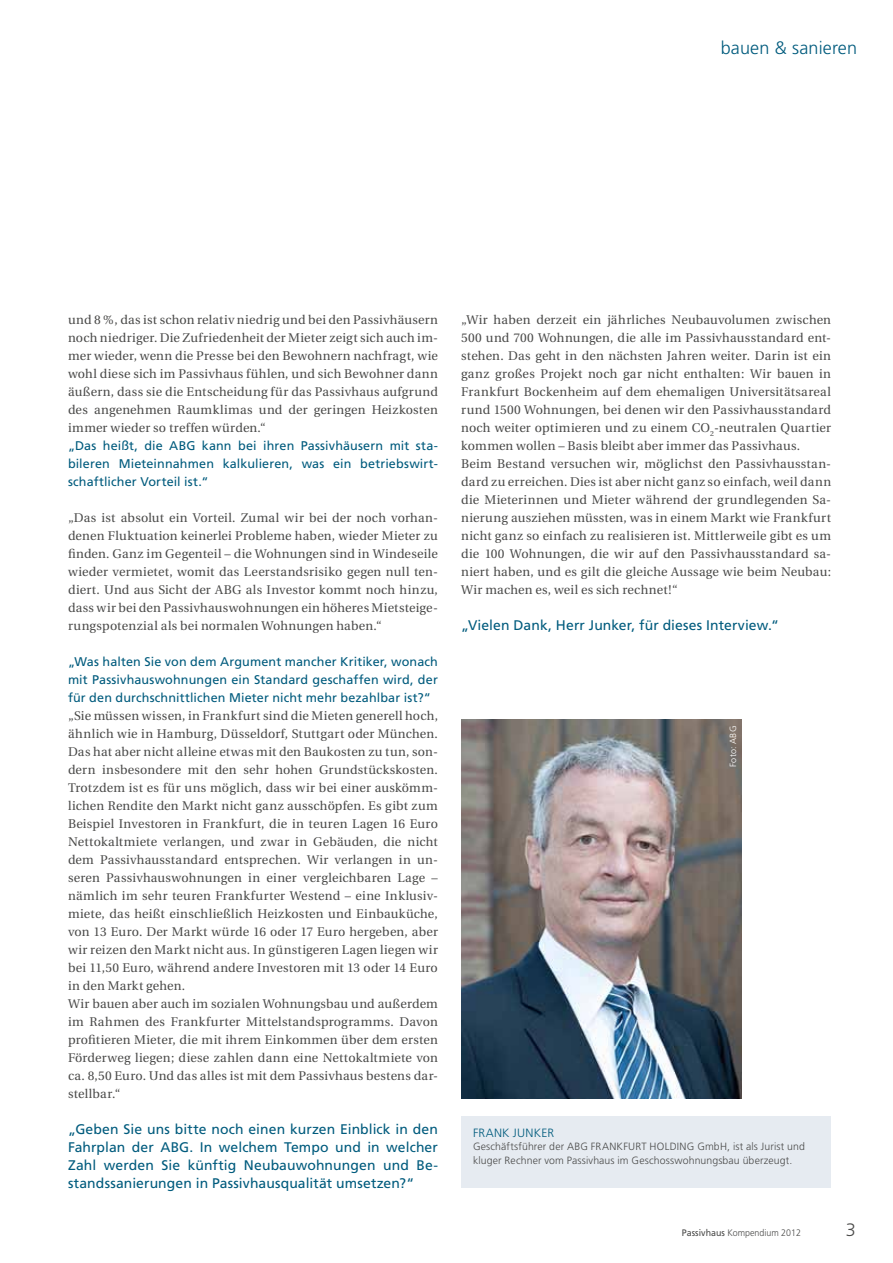
<style>
.page{position:relative;width:893px;height:1263px;background:#fff}
.page>*{position:absolute;margin:0;border:0;box-sizing:border-box;transform-origin:0 0}
.t1{font:300 18px "Frutiger";letter-spacing:.01em;color:#005b7d}
.t2{font:300 18px "Frutiger";color:#4a4a49}
.t3{font:13.95px/18px "Frutiger";letter-spacing:.005em;color:#005b7d;text-align:justify}
.t4{font:12.6px/18px "Utopia";letter-spacing:.015em;color:#4a4a49;text-align:justify}
.t5{font:12.6px/18px "Frutiger";letter-spacing:.01em;color:#005b7d;text-align:justify}
.t6{font:300 12px "Frutiger";letter-spacing:.02em;color:#005b7d}
.t7{font:300 10.5px/13.5px "Frutiger";letter-spacing:.015em;color:#4a4a49}
.t8{font:300 9.45px "Frutiger";color:#4a4a49;scale:.94 1}
.t9{font:300 9px "Frutiger";letter-spacing:.02em;color:#fff}
.s1{font-weight:400}
</style>
<div class="page">
<div style="left:461px;top:1116px;width:370px;height:72px;background:#e6ebf1"></div>
<img style="left:461px;top:719px;width:281px;height:379px">
<h1 class="t1" style="left:721px;top:38px;width:138px">bauen &amp; sanieren</h1>
<p class="t4" style="left:68px;top:311px;width:371px">und 8 %, das ist schon relativ niedrig und bei den Passivhäusern noch niedriger. Die Zufriedenheit der Mieter zeigt sich auch im&shy;mer wieder, wenn die Presse bei den Bewohnern nachfragt, wie wohl diese sich im Passivhaus fühlen, und sich Bewohner dann äußern, dass sie die Entscheidung für das Passivhaus aufgrund des angenehmen Raumklimas und der geringen Heizkosten immer wieder so treffen würden.“</p>
<p class="t5" style="left:68px;top:437px;width:371px">„Das heißt, die ABG kann bei ihren Passivhäusern mit sta&shy;bileren Mieteinnahmen kalkulieren, was ein betriebswirt&shy;schaftlicher Vorteil ist.“</p>
<p class="t4" style="left:68px;top:509px;width:371px">„Das ist absolut ein Vorteil. Zumal wir bei der noch vorhan&shy;denen Fluktuation keinerlei Probleme haben, wieder Mieter zu finden. Ganz im Gegenteil – die Wohnungen sind in Windeseile wieder vermietet, womit das Leerstandsrisiko gegen null ten&shy;diert. Und aus Sicht der ABG als Investor kommt noch hinzu, dass wir bei den Passivhauswohnungen ein höheres Mietsteige&shy;rungspotenzial als bei normalen Wohnungen haben.“</p>
<p class="t5" style="left:68px;top:653px;width:371px">„Was halten Sie von dem Argument mancher Kritiker, wonach mit Passivhauswohnungen ein Standard geschaffen wird, der für den durchschnittlichen Mieter nicht mehr bezahlbar ist?“</p>
<p class="t4" style="left:68px;top:707px;width:371px;text-align:left">„Sie müssen wissen, in Frankfurt sind die Mieten generell hoch, ähnlich wie in Hamburg, Düsseldorf, Stuttgart oder München.<br>Das hat aber nicht alleine etwas mit den Baukosten zu tun, son&shy;dern insbesondere mit den sehr hohen Grundstückskosten.<br>Trotzdem ist es für uns möglich, dass wir bei einer auskömm&shy;lichen Rendite den Markt nicht ganz ausschöpfen. Es gibt zum Beispiel Investoren in Frankfurt, die in teuren Lagen 16 Euro Nettokaltmiete verlangen, und zwar in Gebäuden, die nicht dem Passivhausstandard entsprechen. Wir verlangen in un&shy;seren Passivhauswohnungen in einer vergleichbaren Lage – nämlich im sehr teuren Frankfurter Westend – eine Inklusiv&shy;miete, das heißt einschließlich Heizkosten und Einbauküche, von 13 Euro. Der Markt würde 16 oder 17 Euro hergeben, aber wir reizen den Markt nicht aus. In günstigeren Lagen liegen wir bei 11,50 Euro, während andere Investoren mit 13 oder 14 Euro in den Markt gehen.<br>Wir bauen aber auch im sozialen Wohnungsbau und außerdem im Rahmen des Frankfurter Mittelstandsprogramms. Davon profitieren Mieter, die mit ihrem Einkommen über dem ersten Förderweg liegen; diese zahlen dann eine Nettokaltmiete von ca. 8,50 Euro. Und das alles ist mit dem Passivhaus bestens dar&shy;stellbar.“</p>
<p class="t3" style="left:68px;top:1120px;width:371px">„Geben Sie uns bitte noch einen kurzen Einblick in den Fahrplan der ABG. In welchem Tempo und in welcher Zahl werden Sie künftig Neubauwohnungen und Be&shy;standssanierungen in Passivhausqualität umsetzen?“</p>
<p class="t4" style="left:461px;top:311px;width:371px;text-align:left">„Wir haben derzeit ein jährliches Neubauvolumen zwischen 500 und 700 Wohnungen, die alle im Passivhausstandard ent&shy;stehen. Das geht in den nächsten Jahren weiter. Darin ist ein ganz großes Projekt noch gar nicht enthalten: Wir bauen in Frankfurt Bockenheim auf dem ehemaligen Universitätsareal rund 1500 Wohnungen, bei denen wir den Passivhausstandard noch weiter optimieren und zu einem CO<sub>2</sub>-neutralen Quartier kommen wollen – Basis bleibt aber immer das Passivhaus.<br>Beim Bestand versuchen wir, möglichst den Passivhausstan&shy;dard zu erreichen. Dies ist aber nicht ganz so einfach, weil dann die Mieterinnen und Mieter während der grundlegenden Sa&shy;nierung ausziehen müssten, was in einem Markt wie Frankfurt nicht ganz so einfach zu realisieren ist. Mittlerweile gibt es um die 100 Wohnungen, die wir auf den Passivhausstandard sa&shy;niert haben, und es gilt die gleiche Aussage wie beim Neubau:<br>Wir machen es, weil es sich rechnet!“</p>
<p class="t3" style="left:461px;top:616px;width:319px">„Vielen Dank, Herr Junker, für dieses Interview.“</p>
<p class="t9" style="left:728px;top:767px;width:42px;rotate:-90deg">Foto: ABG</p>
<p class="t6" style="left:473px;top:1126px;width:82px">Frank Junker</p>
<p class="t7" style="left:473px;top:1140px;width:130px">Geschäftsführer der ABG FRAN</p>
<p class="t7" style="left:473px;top:1140px;width:333px;text-indent:144px">KFURT HOLDING GmbH, ist als Jurist und kluger Rechner vom Passivhaus im Geschosswohnungsbau überzeugt.</p>
<p class="t8" style="left:682px;top:1227px;width:128px"><span class="s1">Passivhaus</span> Kompendium 2012</p>
<h1 class="t2" style="left:846px;top:1219px;width:12px">3</h1>
</div>
